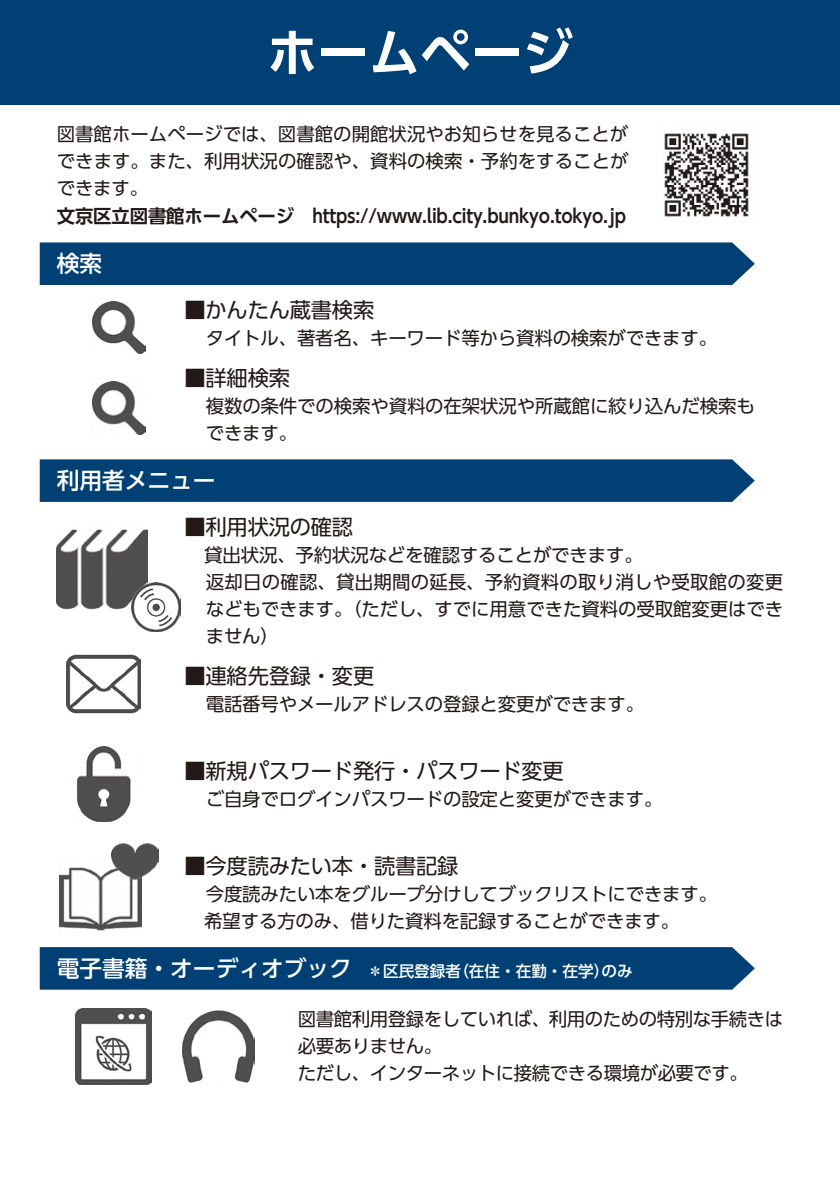
<style>
.page{position:relative;width:840px;height:1191px;background:#fff}
.page>*{position:absolute;margin:0;border:0;box-sizing:border-box;transform-origin:0 0}
.t1{font:700 51px "UD Shin Go Pr 6 De";color:#fff}
.t2{font:500 22.6px "UD Shin Go Pr 6";color:#fff}
.t3{font:21.2px "UD Shin Go Pr 6";letter-spacing:-.01em;color:#231916}
.t4{font:18.4px/27px "UD Shin Go Pr 6";letter-spacing:-.01em;color:#231916}
.t5{font:700 18.4px "UD Shin Go Pr 6 De";letter-spacing:-.01em;color:#231916}
.t6{font:500 15.6px "UD Shin Go Pr 6";color:#fff}
.s1{font-size:22.6px}
</style>
<div class="page">
<div style="left:0;top:0;width:839px;height:105px;background:#004074"></div>
<img style="left:664px;top:133px;width:85px;height:84px">
<div style="left:40px;top:242px;width:714px;height:43px;background:#004074"></div>
<div style="left:40px;top:459px;width:714px;height:43px;background:#004074"></div>
<div style="left:40px;top:947px;width:714px;height:42px;background:#004074"></div>
<img style="left:93px;top:301px;width:53px;height:53px">
<img style="left:93px;top:382px;width:53px;height:53px">
<img style="left:57px;top:529px;width:91px;height:81px">
<img style="left:131px;top:582px;width:49px;height:49px">
<img style="left:66px;top:654px;width:75px;height:60px">
<img style="left:76px;top:747px;width:55px;height:74px">
<img style="left:60px;top:867px;width:81px;height:64px">
<img style="left:111px;top:843px;width:47px;height:39px">
<img style="left:75px;top:1008px;width:76px;height:76px">
<img style="left:182px;top:1010px;width:73px;height:72px">
<h1 class="t1" style="left:266px;top:11px;width:308px">ホームページ</h1>
<p class="t4" style="left:57px;top:120px;width:573px;text-align:justify">図書館ホームページでは、図書館の開館状況やお知らせを見ることができます。また、利用状況の確認や、資料の検索・予約をすることができます。</p>
<p class="t5" style="left:57px;top:201px;width:570px">文京区立図書館ホームページ　https://www.lib.city.bunkyo.tokyo.jp</p>
<p class="t2" style="left:57px;top:245px;width:47px">検索</p>
<p class="t3" style="left:184px;top:293px;width:191px">■かんたん蔵書検索</p>
<p class="t4" style="left:206px;top:324px;width:512px">タイトル、著者名、キーワード等から資料の検索ができます。</p>
<p class="t3" style="left:184px;top:361px;width:107px">■詳細検索</p>
<p class="t4" style="left:206px;top:392px;width:550px">複数の条件での検索や資料の在架状況や所蔵館に絞り込んだ検索もできます。</p>
<p class="t2" style="left:57px;top:462px;width:160px">利用者メニュー</p>
<p class="t3" style="left:184px;top:509px;width:170px">■利用状況の確認</p>
<p class="t4" style="left:204px;top:541px;width:580px">貸出状況、予約状況などを確認することができます。<br>返却日の確認、貸出期間の延長、予約資料の取り消しや受取館の変更などもできます。（ただし、すでに用意できた資料の受取館変更はできません）</p>
<p class="t3" style="left:184px;top:658px;width:191px">■連絡先登録・変更</p>
<p class="t4" style="left:206px;top:690px;width:439px">電話番号やメールアドレスの登録と変更ができます。</p>
<p class="t3" style="left:184px;top:753px;width:381px">■新規パスワード発行・パスワード変更</p>
<p class="t4" style="left:206px;top:785px;width:458px">ご自身でログインパスワードの設定と変更ができます。</p>
<p class="t3" style="left:184px;top:848px;width:275px">■今度読みたい本・読書記録</p>
<p class="t4" style="left:204px;top:880px;width:514px">今度読みたい本をグループ分けしてブックリストにできます。希望する方のみ、借りた資料を記録することができます。</p>
<p class="t6" style="left:57px;top:958px;width:577px"><span class="s1">電子書籍・オーディオブック</span>　＊区民登録者（在住・在勤・在学）のみ</p>
<p class="t4" style="left:298px;top:1005px;width:486px">図書館利用登録をしていれば、利用のための特別な手続きは必要ありません。<br>ただし、インターネットに接続できる環境が必要です。</p>
</div>
